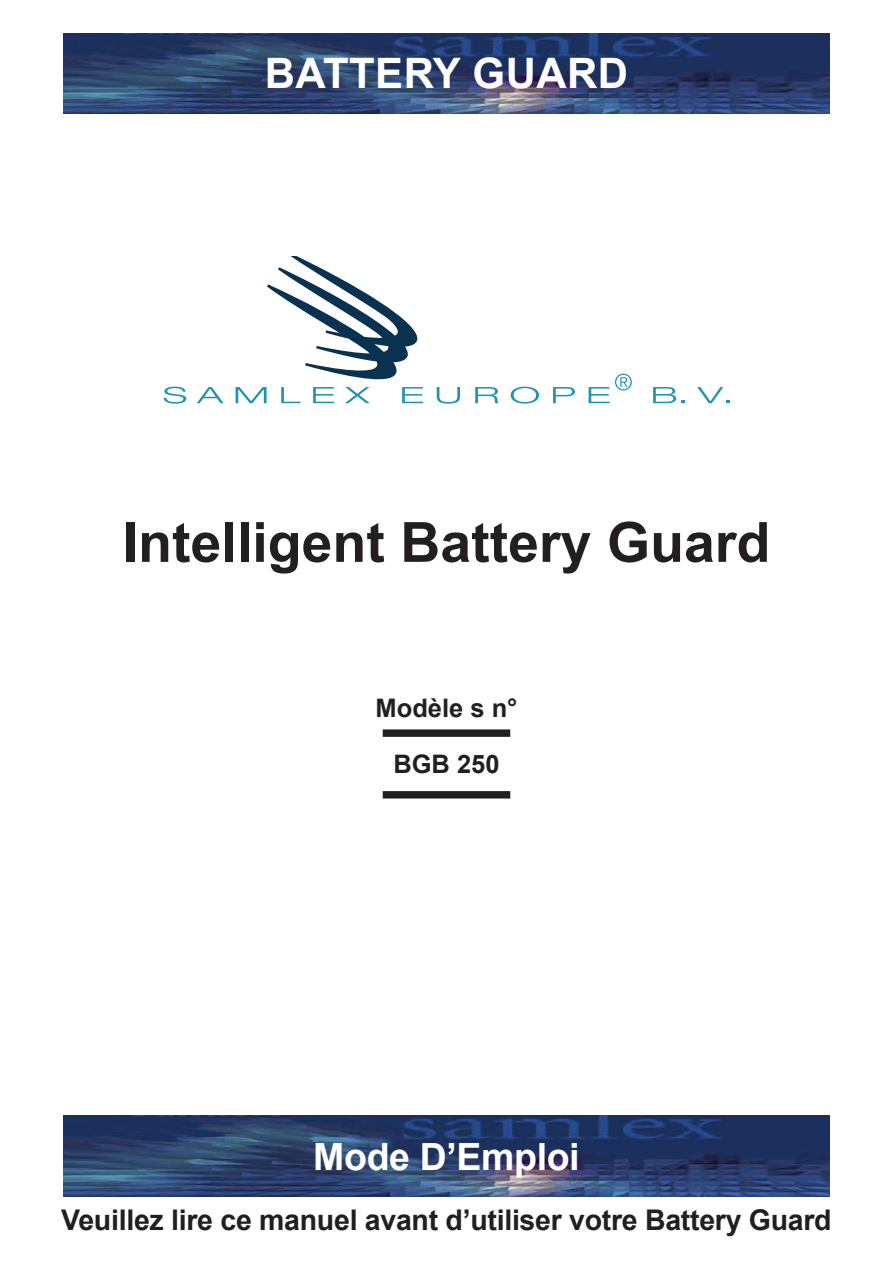
<style>
.page{position:relative;width:893px;height:1263px;background:#fff}
.page>*{position:absolute;margin:0;border:0;box-sizing:border-box;transform-origin:0 0}
.t1{font:700 55.5px "Arial";color:#231f20}
.t2{font:700 42px "Arial";letter-spacing:.01em;color:#fff}
.t3{font:700 37.5px "Arial";letter-spacing:-.01em;color:#fff}
.t4{font:700 28.5px "Arial";letter-spacing:-.01em;color:#231f20}
.t5{font:700 25.5px "Arial";color:#231f20}
</style>
<div class="page">
<img style="left:64px;top:1116px;width:765px;height:80px">
<img style="left:64px;top:33px;width:765px;height:81px">
<svg style="left:164px;top:387px;width:22px;height:17px"></svg>
<svg style="left:197px;top:387px;width:27px;height:16px"></svg>
<svg style="left:437px;top:387px;width:23px;height:17px"></svg>
<svg style="left:475px;top:387px;width:23px;height:16px"></svg>
<svg style="left:511px;top:387px;width:28px;height:17px"></svg>
<svg style="left:553px;top:387px;width:22px;height:16px"></svg>
<svg style="left:653px;top:387px;width:31px;height:16px"></svg>
<svg style="left:697px;top:387px;width:32px;height:16px"></svg>
<svg style="left:236px;top:256px;width:187px;height:147px"></svg>
<svg style="left:589px;top:374px;width:43px;height:29px"></svg>
<div style="left:383px;top:729px;width:127px;height:8px;background:#231f20"></div>
<div style="left:383px;top:791px;width:127px;height:7px;background:#231f20"></div>
<p class="t2" style="left:265px;top:43px;width:365px">BATTERY GUARD</p>
<p class="t1" style="left:123px;top:503px;width:649px">Intelligent Battery Guard</p>
<p class="t5" style="left:375px;top:690px;width:143px">Modèle s n°</p>
<p class="t5" style="left:393px;top:746px;width:108px">BGB 250</p>
<p class="t3" style="left:313px;top:1130px;width:268px">Mode D’Emploi</p>
<p class="t4" style="left:61px;top:1200px;width:772px">Veuillez lire ce manuel avant d’utiliser votre Battery Guard</p>
</div>
